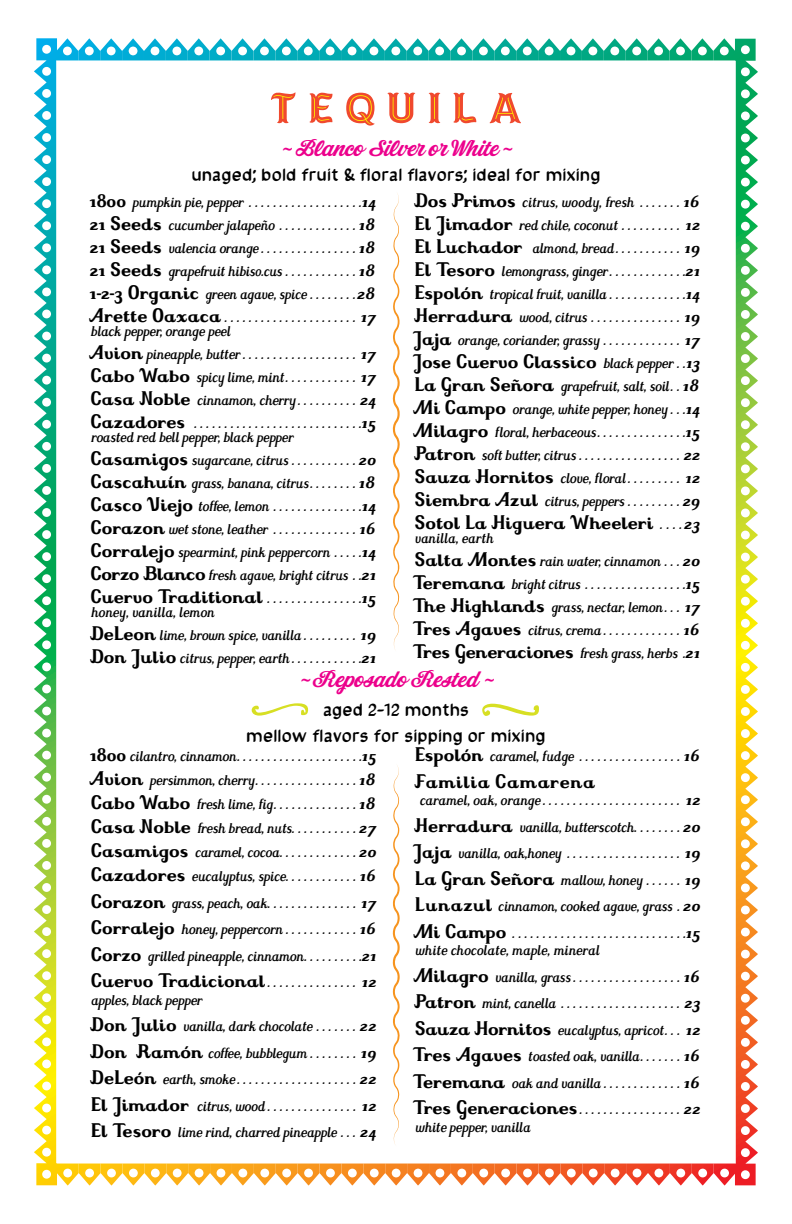
<style>
.page{position:relative;width:792px;height:1224px;background:#fff}
.page>*{position:absolute;margin:0;border:0;box-sizing:border-box;transform-origin:0 0}
.t1{font:26px "Delicious Pro";letter-spacing:-.01em;color:#ec008c}
.t2{font:700 21px "Mrs Green";color:#000}
.t3{font:700 21px "Mrs Green";letter-spacing:.03em;color:#000}
.t4{font:italic condensed 18px/23px "Mrs Green";letter-spacing:-.01em;color:#000}
.t5{font:16px/26px "Poster Hand";letter-spacing:.02em;color:#000;text-align:center}
.s1{font-weight:700;font-style:normal;font-stretch:normal;font-size:21px}
.s2{font-weight:700;font-stretch:normal;font-size:19px}
.s3{font-weight:400;font-style:italic;font-stretch:condensed;font-size:18px}
.s4{font-style:italic;font-size:19px}
</style>
<div class="page">
<svg style="left:713px;top:38px;width:45px;height:1147px"></svg>
<svg style="left:79px;top:1164px;width:635px;height:21px"></svg>
<svg style="left:34px;top:38px;width:45px;height:1147px"></svg>
<svg style="left:78px;top:38px;width:635px;height:22px"></svg>
<svg style="left:271px;top:92px;width:25px;height:32px"></svg>
<svg style="left:309px;top:92px;width:24px;height:32px"></svg>
<svg style="left:346px;top:93px;width:29px;height:33px"></svg>
<svg style="left:387px;top:92px;width:28px;height:31px"></svg>
<svg style="left:429px;top:92px;width:11px;height:32px"></svg>
<svg style="left:453px;top:92px;width:23px;height:32px"></svg>
<svg style="left:461px;top:118px;width:12px;height:4px"></svg>
<svg style="left:489px;top:93px;width:32px;height:30px"></svg>
<svg style="left:392px;top:193px;width:8px;height:456px"></svg>
<svg style="left:392px;top:765px;width:8px;height:379px"></svg>
<h1 class="t1" style="left:280px;top:135px;width:234px">~ Blanco Silver or White ~</h1>
<p class="t5" style="left:192px;top:162px;width:410px">unaged; bold fruit &amp; floral flavors; ideal for mixing</p>
<p class="t4" style="left:413px;top:190px;width:289px;text-align:justify"><span class="s1">Dos Primos</span> citrus, woody, fresh . . . . . . . <span class="s2">16<br></span><span class="s1">El Jimador</span> red chile, coconut . . . . . . . . . . <span class="s2">12<br></span><span class="s1">El Luchador</span> almond, bread . . . . . . . . . . . <span class="s2">19<br></span><span class="s1">El Tesoro</span> lemongrass, ginger . . . . . . . . . . . . <span class="s2">21<br></span><span class="s1">Espolón</span> tropical fruit, vanilla . . . . . . . . . . . . <span class="s2">14<br></span><span class="s1">Herradura</span> wood, citrus . . . . . . . . . . . . . . . <span class="s2">19<br></span><span class="s1">Jaja</span> orange, coriander, grassy . . . . . . . . . . . . . <span class="s2">17</span></p>
<p class="t2" style="left:413px;top:349px;width:288px">Jose Cuervo Classico <span class="s3">black pepper .</span> <span class="s4">13</span></p>
<p class="t4" style="left:413px;top:374px;width:288px;text-align:justify"><span class="s1">La Gran Señora</span> grapefruit, salt, soil . <span class="s2">18<br></span><span class="s1">Mi Campo</span> orange, white pepper, honey . . <span class="s2">14<br></span><span class="s1">Milagro</span> floral, herbaceous . . . . . . . . . . . . . . <span class="s2">15<br></span><span class="s1">Patron</span> soft butter, citrus . . . . . . . . . . . . . . . . . <span class="s2">22<br></span><span class="s1">Sauza Hornitos</span> clove, floral . . . . . . . . . <span class="s2">12<br></span><span class="s1">Siembra Azul</span> citrus, peppers . . . . . . . . . <span class="s2">29</span></p>
<p class="t2" style="left:415px;top:510px;width:287px">Sotol La Higuera Wheeleri <span class="s3">. . .</span> <span class="s4">23</span></p>
<p class="t4" style="left:413px;top:526px;width:289px">vanilla, earth<br><span class="s1">Salta Montes</span> rain water, cinnamon . . . <span class="s2">20<br></span><span class="s1">Teremana</span> bright citrus . . . . . . . . . . . . . . . . <span class="s2">15<br></span><span class="s1">The Highlands</span> grass, nectar, lemon . . . <span class="s2">17<br></span><span class="s1">Tres Agaves</span> citrus, crema . . . . . . . . . . . . . <span class="s2">16<br></span><span class="s1">Tres Generaciones</span> fresh grass, herbs. <span class="s2">21</span></p>
<p class="t4" style="left:89px;top:190px;width:288px;text-align:justify"><span class="s1">1800</span> pumpkin pie, pepper . . . . . . . . . . . . . . . . . . <span class="s2">14<br></span><span class="s1">21 Seeds</span> cucumber jalapeño . . . . . . . . . . . . <span class="s2">18<br></span><span class="s1">21 Seeds</span> valencia orange . . . . . . . . . . . . . . . <span class="s2">18<br></span><span class="s1">21 Seeds</span> grapefruit hibis0.cus . . . . . . . . . . . <span class="s2">18<br></span><span class="s1">1-2-3 Organic</span> green agave, spice . . . . . . . <span class="s2">28<br></span><span class="s1">Arette Oaxaca</span> . . . . . . . . . . . . . . . . . . . . . . <span class="s2">17</span></p>
<p class="t4" style="left:89px;top:319px;width:288px">black pepper, orange peel<br><span class="s1">Avion</span> pineapple, butter . . . . . . . . . . . . . . . . . . . <span class="s2">17<br></span><span class="s1">Cabo Wabo</span> spicy lime, mint . . . . . . . . . . . . <span class="s2">17<br></span><span class="s1">Casa Noble</span> cinnamon, cherry . . . . . . . . . . <span class="s2">24<br></span><span class="s1">Cazadores</span> . . . . . . . . . . . . . . . . . . . . . . . . . . . <span class="s2">15</span></p>
<p class="t4" style="left:91px;top:425px;width:287px">roasted red bell pepper, black pepper <span class="s1">Casamigos</span> sugarcane, citrus . . . . . . . . . . . <span class="s2">20<br></span><span class="s1">Cascahuín</span> grass, banana, citrus . . . . . . . <span class="s2">18<br></span><span class="s1">Casco Viejo</span> toffee, lemon . . . . . . . . . . . . . . <span class="s2">14<br></span><span class="s1">Corazon</span> wet stone, leather . . . . . . . . . . . . . . <span class="s2">16<br></span><span class="s1">Corralejo</span> spearmint, pink peppercorn . . . . <span class="s2">14<br></span><span class="s1">Corzo Blanco</span> fresh agave, bright citrus . <span class="s2">21</span></p>
<p class="t2" style="left:91px;top:584px;width:286px">Cuervo Traditional <span class="s3">. . . . . . . . . . . . . . .</span> <span class="s4">15</span></p>
<p class="t4" style="left:90px;top:600px;width:287px">honey, vanilla, lemon<br><span class="s1">DeLeon</span> lime, brown spice, vanilla . . . . . . . . . <span class="s2">19<br></span><span class="s1">Don Julio</span> citrus, pepper, earth . . . . . . . . . . . <span class="s2">21</span></p>
<h1 class="t1" style="left:298px;top:665px;width:197px">~ Reposado Rested ~</h1>
<p class="t5" style="left:247px;top:697px;width:300px">aged 2-12 months<br>mellow flavors for sipping or mixing</p>
<p class="t4" style="left:415px;top:744px;width:286px"><span class="s1">Espolón</span> caramel, fudge . . . . . . . . . . . . . . . . . <span class="s2">16</span></p>
<p class="t3" style="left:415px;top:769px;width:182px">Familia Camarena</p>
<p class="t4" style="left:413px;top:787px;width:289px;line-height:26.4px;text-align:center">caramel, oak, orange . . . . . . . . . . . . . . . . . . . . . . . <span class="s2">12<br></span><span class="s1">Herradura</span> vanilla, butterscotch . . . . . . . . <span class="s2">20<br></span><span class="s1">Jaja</span> vanilla, oak,honey . . . . . . . . . . . . . . . . . . . <span class="s2">19<br></span><span class="s1">La Gran Señora</span> mallow, honey . . . . . . <span class="s2">19<br></span><span class="s1">Lunazul</span> cinnamon, cooked agave, grass . <span class="s2">20<br></span><span class="s1">Mi Campo</span> . . . . . . . . . . . . . . . . . . . . . . . . . . . . <span class="s2">15</span></p>
<p class="t4" style="left:413px;top:937px;width:288px;line-height:26.6px">white chocolate, maple, mineral<br><span class="s1">Milagro</span> vanilla, grass . . . . . . . . . . . . . . . . . . <span class="s2">16<br></span><span class="s1">Patron</span> mint, canella . . . . . . . . . . . . . . . . . . . . <span class="s2">23<br></span><span class="s1">Sauza Hornitos</span> eucalyptus, apricot . . . <span class="s2">12<br></span><span class="s1">Tres Agaves</span> toasted oak, vanilla . . . . . . . <span class="s2">16<br></span><span class="s1">Teremana</span> oak and vanilla . . . . . . . . . . . . . <span class="s2">16<br></span><span class="s1">Tres Generaciones</span> . . . . . . . . . . . . . . . . . <span class="s2">22</span></p>
<p class="t4" style="left:415px;top:1115px;width:117px">white pepper, vanilla</p>
<p class="t4" style="left:90px;top:744px;width:288px;line-height:24px;text-align:justify"><span class="s1">1800</span> cilantro, cinnamon . . . . . . . . . . . . . . . . . . . . <span class="s2">15<br></span><span class="s1">Avion</span> persimmon, cherry . . . . . . . . . . . . . . . . <span class="s2">18<br></span><span class="s1">Cabo Wabo</span> fresh lime, fig . . . . . . . . . . . . . <span class="s2">18<br></span><span class="s1">Casa Noble</span> fresh bread, nuts . . . . . . . . . . . <span class="s2">27<br></span><span class="s1">Casamigos</span> caramel, cocoa . . . . . . . . . . . . . <span class="s2">20<br></span><span class="s1">Cazadores</span> eucalyptus, spice. . . . . . . . . . . . <span class="s2">16</span></p>
<p class="t4" style="left:91px;top:889px;width:286px;line-height:26.4px;text-align:justify"><span class="s1">Corazon</span> grass, peach, oak . . . . . . . . . . . . . . . <span class="s2">17<br></span><span class="s1">Corralejo</span> honey, peppercorn . . . . . . . . . . . . <span class="s2">16<br></span><span class="s1">Corzo</span> grilled pineapple, cinnamon . . . . . . . . . <span class="s2">21</span></p>
<p class="t2" style="left:91px;top:968px;width:286px">Cuervo Tradicional <span class="s3">. . . . . . . . . . . . . . .</span> <span class="s4">12</span></p>
<p class="t4" style="left:90px;top:986px;width:287px;line-height:26.6px">apples, black pepper<br><span class="s1">Don Julio</span> vanilla, dark chocolate . . . . . . . <span class="s2">22<br></span><span class="s1">Don Ramón</span> coffee, bubblegum . . . . . . . . <span class="s2">19<br></span><span class="s1">DeLeón</span> earth, smoke . . . . . . . . . . . . . . . . . . . . <span class="s2">22<br></span><span class="s1">El Jimador</span> citrus, wood . . . . . . . . . . . . . . . <span class="s2">12<br></span><span class="s1">El Tesoro</span> lime rind, charred pineapple . . . <span class="s2">24</span></p>
</div>
